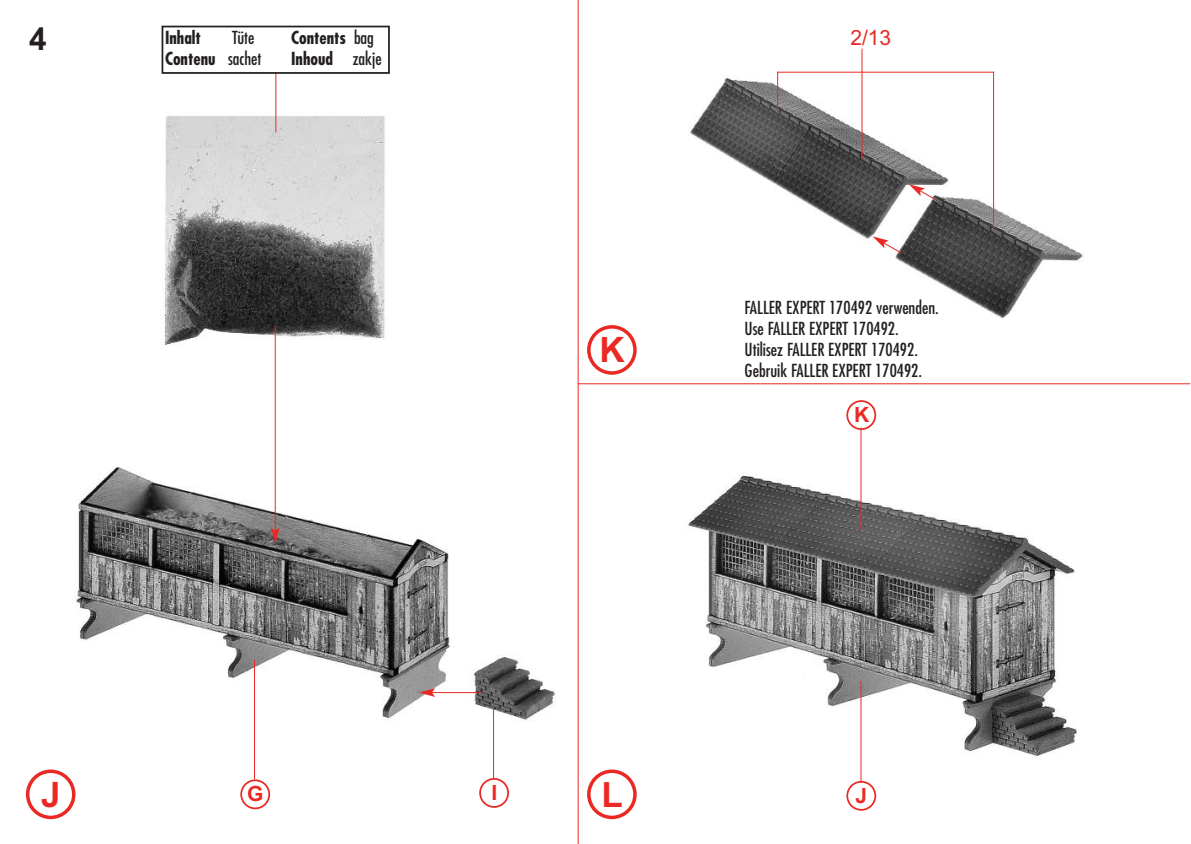
<style>
.page{position:relative;width:1191px;height:844px;background:#fff}
.page>*{position:absolute;margin:0;border:0;box-sizing:border-box;transform-origin:0 0}
.t1{font:700 35px "Arial";color:#ea2924}
.t2{font:700 31.5px "Arial";color:#231f20}
.t3{font:700 21px "Arial";color:#ea2924}
.t4{font:21px "Arial";color:#ea2924}
.t5{font:condensed 17.5px/21px "Futura Std";color:#231f20}
.t6{font:700 condensed 17.5px "Futura Std";color:#231f20}
.s1{font-weight:400}
</style>
<div class="page">
<hr style="left:578px;top:0;width:1px;height:843px;background:#ea2924">
<hr style="left:578px;top:383px;width:612px;height:1px;background:#ea2924">
<img style="left:690px;top:76px;width:393px;height:243px">
<img style="left:688px;top:471px;width:389px;height:288px">
<img style="left:164px;top:111px;width:221px;height:237px">
<img style="left:76px;top:459px;width:479px;height:267px">
<svg style="left:240px;top:779px;width:30px;height:30px"></svg>
<svg style="left:479px;top:777px;width:30px;height:30px"></svg>
<svg style="left:26px;top:769px;width:50px;height:50px"></svg>
<svg style="left:587px;top:325px;width:49px;height:49px"></svg>
<svg style="left:587px;top:769px;width:49px;height:50px"></svg>
<svg style="left:846px;top:780px;width:30px;height:30px"></svg>
<svg style="left:846px;top:400px;width:30px;height:30px"></svg>
<hr style="left:861px;top:49px;width:1px;height:110px;background:#ea2924">
<hr style="left:860px;top:427px;width:1px;height:102px;background:#ea2924">
<hr style="left:860px;top:680px;width:1px;height:102px;background:#ea2924">
<hr style="left:777px;top:72px;width:217px;height:1px;background:#ea2924">
<hr style="left:777px;top:72px;width:1px;height:41px;background:#ea2924">
<hr style="left:993px;top:72px;width:1px;height:159px;background:#ea2924">
<hr style="left:254px;top:660px;width:1px;height:119px;background:#ea2924">
<hr style="left:493px;top:702px;width:1px;height:77px;background:#ea2924">
<hr style="left:275px;top:72px;width:1px;height:60px;background:#ea2924">
<hr style="left:275px;top:325px;width:1px;height:205px;background:#ea2924">
<svg style="left:271px;top:527px;width:9px;height:16px"></svg>
<hr style="left:432px;top:692px;width:50px;height:1px;background:#ea2924">
<svg style="left:419px;top:688px;width:16px;height:8px"></svg>
<svg style="left:872px;top:236px;width:30px;height:18px"></svg>
<svg style="left:908px;top:184px;width:28px;height:16px"></svg>
<div style="left:162px;top:26px;width:228px;height:48px;border:2px solid #231f20"></div>
<div style="left:743px;top:298px;width:200px;height:84px;background:#fff"></div>
<h2 class="t2" style="left:29px;top:20px;width:19px">4</h2>
<p class="t6" style="left:165px;top:29px;width:37px">Inhalt</p>
<p class="t5" style="left:232px;top:28px;width:24px">Tüte</p>
<p class="t6" style="left:291px;top:29px;width:84px">Contents <span class="s1">bag</span></p>
<p class="t4" style="left:850px;top:25px;width:42px">2/13</p>
<p class="t6" style="left:165px;top:50px;width:98px">Contenu <span class="s1">sachet</span></p>
<p class="t6" style="left:291px;top:50px;width:92px">Inhoud <span class="s1">zakje</span></p>
<h1 class="t1" style="left:599px;top:329px;width:27px">K</h1>
<p class="t5" style="left:744px;top:298px;width:196px">FALLER EXPERT 170492 verwenden.<br>Use FALLER EXPERT 170492.<br>Utilisez FALLER EXPERT 170492.<br>Gebruik FALLER EXPERT 170492.</p>
<p class="t3" style="left:854px;top:402px;width:17px">K</p>
<h1 class="t1" style="left:41px;top:773px;width:21px">J</h1>
<p class="t3" style="left:247px;top:781px;width:18px">G</p>
<p class="t3" style="left:491px;top:780px;width:7px">I</p>
<h1 class="t1" style="left:601px;top:773px;width:23px">L</h1>
<p class="t3" style="left:855px;top:783px;width:13px">J</p>
</div>
